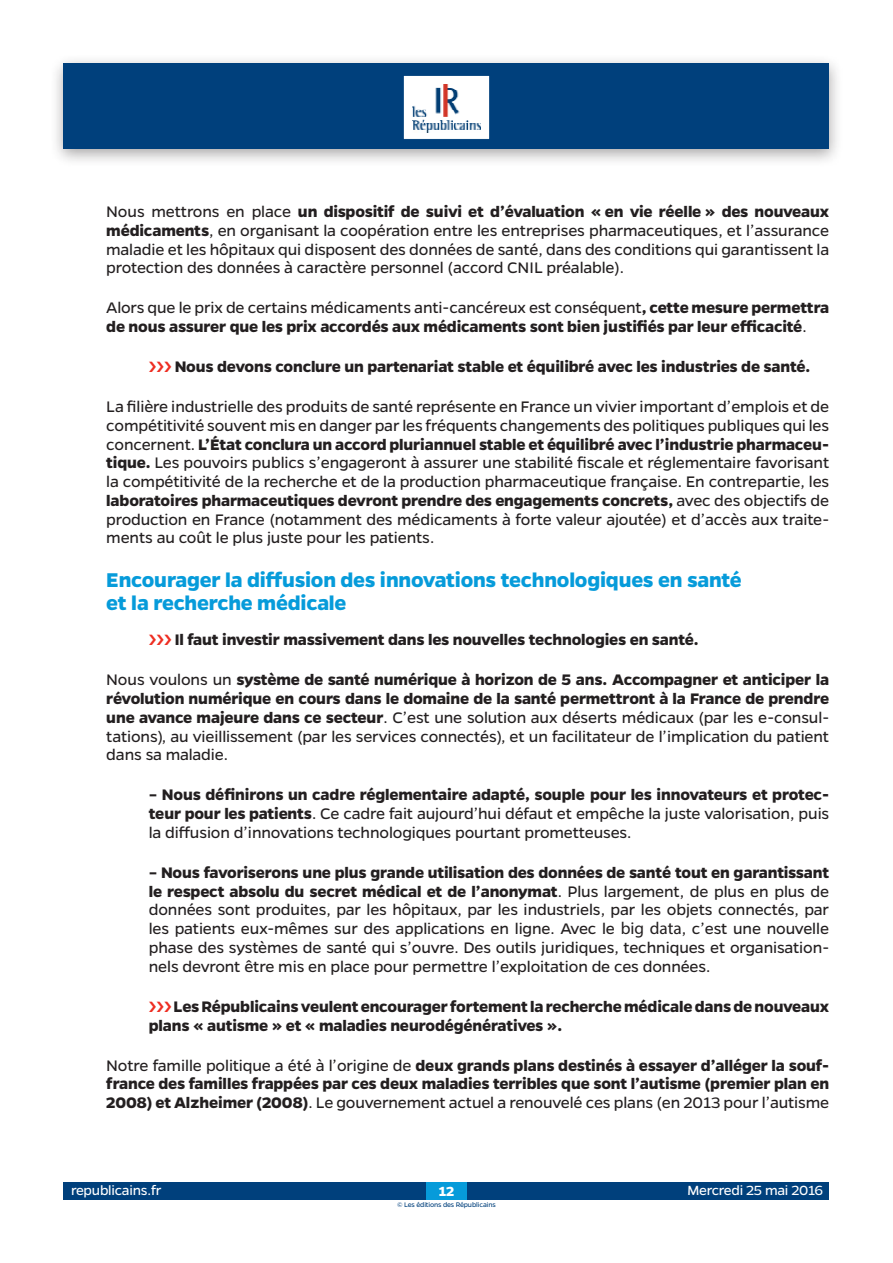
<style>
.page{position:relative;width:893px;height:1263px;background:#fff}
.page>*{position:absolute;margin:0;border:0;box-sizing:border-box;transform-origin:0 0}
.t1{font:700 22.5px/22.5px "Gentona";letter-spacing:-.01em;color:#069bda}
.t2{font:17.25px/18.8px "Gentona";letter-spacing:-.01em;color:#231f20;text-align:justify}
.t3{font:700 17.25px/18.8px "Gentona";letter-spacing:-.01em;color:#231f20}
.t4{font:15px "Gentona";letter-spacing:-.015em;color:#fff}
.t5{font:700 15px "Gentona";color:#fff}
.t6{font:7.5px "Gentona";letter-spacing:-.015em;color:#00407c}
.s1{font-weight:700}
.s2{font-weight:400}
.s3{font-family:"Myriad Pro"}
</style>
<div class="page">
<div style="left:49px;top:54px;width:794px;height:113px;background:#231f20;opacity:.4"></div>
<div style="left:64px;top:64px;width:765px;height:85px;background:#00407c"></div>
<div style="left:64px;top:1182px;width:765px;height:17px;background:#00407c"></div>
<div style="left:403px;top:75px;width:87px;height:64px;background:#fff"></div>
<img style="left:412px;top:84px;width:69px;height:48px">
<div style="left:403px;top:75px;width:87px;height:65px;border:1px solid #00407c"></div>
<div style="left:426px;top:1182px;width:41px;height:17px;background:#069bda"></div>
<p class="t2" style="left:106px;top:202px;width:724px">Nous mettrons en place <span class="s1">un dispositif de suivi et d’évaluation « en vie réelle » des nouveaux médicaments</span>, en organisant la coopération entre les entreprises pharmaceutiques, et l’assurance maladie et les hôpitaux qui disposent des données de santé, dans des conditions qui garantissent la protection des données à caractère personnel (accord CNIL préalable).</p>
<p class="t3" style="left:106px;top:298px;width:724px"><span class="s2">Alors que le prix de certains médicaments anti-cancéreux est conséquent</span>, cette mesure permettra de nous assurer que les prix accordés aux médicaments sont bien justifiés par leur efficacité<span class="s2">.</span></p>
<p class="t3" style="left:175px;top:357px;width:637px">Nous devons conclure un partenariat stable et équilibré avec les industries de santé.</p>
<p class="t2" style="left:106px;top:397px;width:724px">La filière industrielle des produits de santé représente en France un vivier important d’emplois et de compétitivité souvent mis en danger par les fréquents changements des politiques publiques qui les concernent. <span class="s1">L’État conclura un accord pluriannuel stable et équilibré avec l’industrie pharmaceu&shy;tique.</span> Les pouvoirs publics s’engageront à assurer une stabilité fiscale et réglementaire favorisant la compétitivité de la recherche et de la production pharmaceutique française. En contrepartie, les <span class="s1">laboratoires pharmaceutiques devront prendre des engagements concrets,</span> avec des objectifs de production en France (notamment des médicaments à forte valeur ajoutée) et d’accès aux traite&shy;ments au coût le plus juste pour les patients.</p>
<h1 class="t1" style="left:106px;top:568px;width:637px">Encourager la diffusion des innovations technologiques en santé et la recherche médicale</h1>
<p class="t3" style="left:175px;top:630px;width:525px">Il faut investir massivement dans les nouvelles technologies en santé.</p>
<p class="t2" style="left:106px;top:670px;width:724px">Nous voulons un <span class="s1">système de santé numérique à horizon de 5 ans. Accompagner et anticiper la révolution numérique en cours dans le domaine de la santé permettront à la France de prendre une avance majeure dans ce secteur</span>. C’est une solution aux déserts médicaux (par les e-consul&shy;tations), au vieillissement (par les services connectés), et un facilitateur de l’implication du patient dans sa maladie.</p>
<p class="t2" style="left:149px;top:785px;width:682px"><span class="s1">– Nous définirons un cadre réglementaire adapté, souple pour les innovateurs et protec&shy;teur pour les patients</span>. Ce cadre fait aujourd’hui défaut et empêche la juste valorisation, puis la diffusion d’innovations technologiques pourtant prometteuses.</p>
<p class="t2" style="left:149px;top:863px;width:682px"><span class="s1">– Nous favoriserons une plus grande utilisation des données de santé tout en garantissant le respect absolu du secret médical et de l’anonymat</span>. Plus largement, de plus en plus de données sont produites, par les hôpitaux, par les industriels, par les objets connectés, par les patients eux-mêmes sur des applications en ligne. Avec le <span class="s3">big data</span>, c’est une nouvelle phase des systèmes de santé qui s’ouvre. Des outils juridiques, techniques et organisation&shy;nels devront être mis en place pour permettre l’exploitation de ces données.</p>
<p class="t3" style="left:149px;top:997px;width:682px;text-indent:25px">Les Républicains veulent encourager fortement la recherche médicale dans de nouveaux plans « autisme » et « maladies neurodégénératives ».</p>
<p class="t3" style="left:106px;top:1055px;width:724px;text-align:justify"><span class="s2">Notre famille politique a été à l’origine de</span> deux grands plans destinés à essayer d’alléger la souf&shy;france des familles frappées par ces deux maladies terribles que sont l’autisme (premier plan en 2008) et Alzheimer (2008)<span class="s2">. Le gouvernement actuel a renouvelé ces plans (en 2013 pour l’autisme</span></p>
<p class="t4" style="left:71px;top:1182px;width:92px">republicains.fr</p>
<p class="t4" style="left:687px;top:1182px;width:137px">Mercredi 25 mai 2016</p>
<p class="t6" style="left:397px;top:1201px;width:100px">© Les éditions des Républicains</p>
<p class="t5" style="left:439px;top:1183px;width:17px">12</p>
</div>
